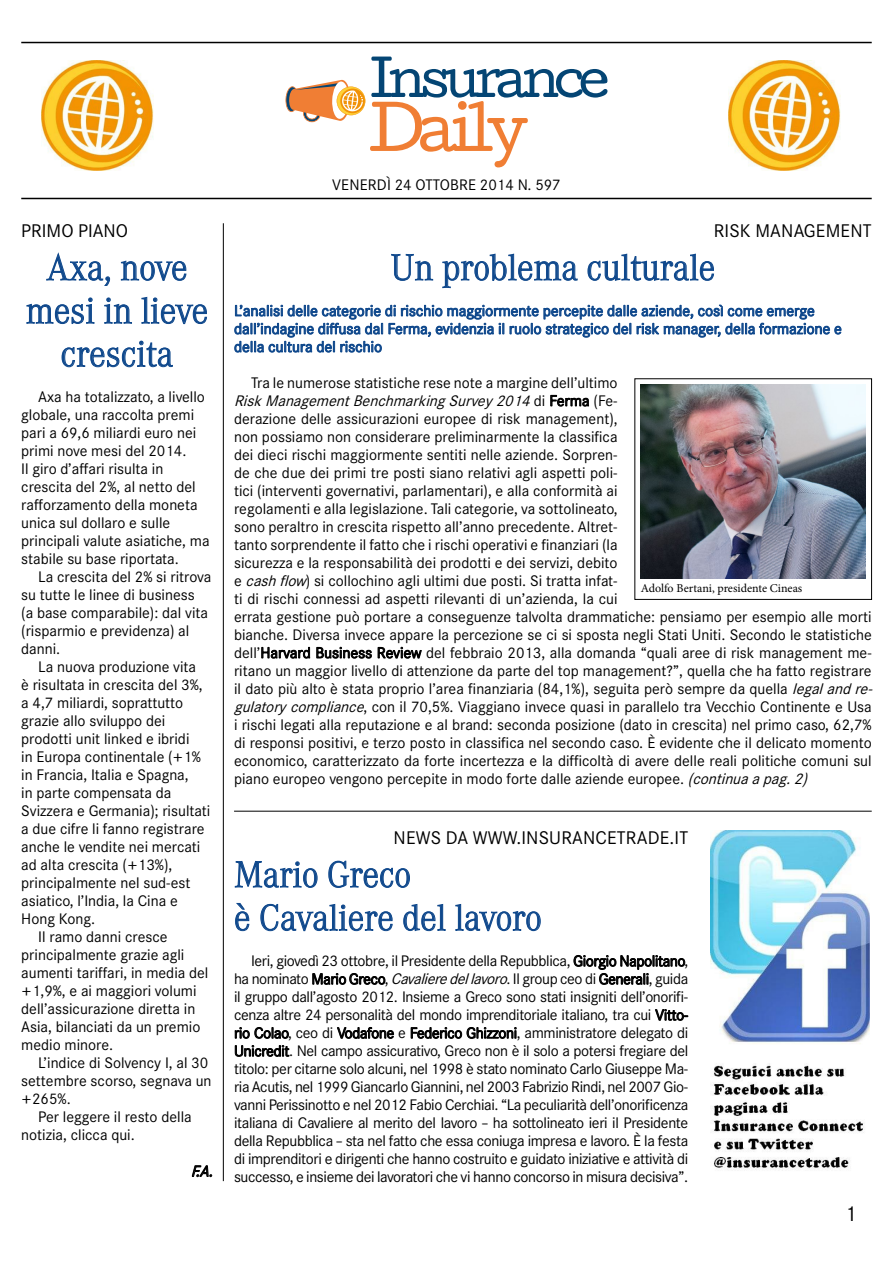
<style>
.page{position:relative;width:893px;height:1263px;background:#fff}
.page>*{position:absolute;margin:0;border:0;box-sizing:border-box;transform-origin:0 0}
.t1{font:300 36px/43.2px "Corporate A";color:#0f488c;text-align:center;scale:.95 1}
.t2{font:21px "Corporate S";color:#000}
.t3{font:18px "Corporate S";letter-spacing:.01em;color:#000}
.t4{font:15px/18px "Corporate S";color:#000}
.t5{font:15px/18px "Corporate S";color:#0f488c}
.t6{font:italic 15px "Corporate S";color:#000}
.t7{font:12px "Minion Pro";color:#000}
.s1{font-style:italic}
</style>
<div class="page">
<svg style="left:285px;top:57px;width:322px;height:110px"></svg>
<hr style="left:21px;top:42px;width:851px;height:1px;background:#000">
<hr style="left:21px;top:198px;width:851px;height:1px;background:#000">
<img style="left:42px;top:60px;width:112px;height:110px">
<img style="left:728px;top:60px;width:112px;height:110px">
<svg style="left:46px;top:252px;width:64px;height:34px"></svg>
<svg style="left:121px;top:260px;width:66px;height:21px"></svg>
<svg style="left:26px;top:297px;width:69px;height:28px"></svg>
<svg style="left:104px;top:297px;width:28px;height:27px"></svg>
<svg style="left:141px;top:296px;width:66px;height:29px"></svg>
<svg style="left:61px;top:340px;width:112px;height:28px"></svg>
<svg style="left:191px;top:1165px;width:22px;height:12px"></svg>
<hr style="left:223px;top:223px;width:1px;height:958px;background:#000">
<svg style="left:391px;top:254px;width:42px;height:27px"></svg>
<svg style="left:442px;top:253px;width:136px;height:35px"></svg>
<svg style="left:587px;top:253px;width:127px;height:28px"></svg>
<svg style="left:234px;top:304px;width:608px;height:49px"></svg>
<svg style="left:550px;top:395px;width:39px;height:12px"></svg>
<svg style="left:261px;top:646px;width:161px;height:13px"></svg>
<svg style="left:235px;top:860px;width:83px;height:28px"></svg>
<svg style="left:328px;top:860px;width:82px;height:28px"></svg>
<svg style="left:235px;top:902px;width:15px;height:29px"></svg>
<svg style="left:260px;top:903px;width:133px;height:29px"></svg>
<svg style="left:403px;top:904px;width:43px;height:27px"></svg>
<svg style="left:455px;top:904px;width:86px;height:28px"></svg>
<svg style="left:312px;top:973px;width:74px;height:12px"></svg>
<svg style="left:573px;top:955px;width:112px;height:30px"></svg>
<svg style="left:655px;top:1009px;width:33px;height:12px"></svg>
<svg style="left:337px;top:1027px;width:57px;height:12px"></svg>
<svg style="left:410px;top:1027px;width:107px;height:12px"></svg>
<svg style="left:234px;top:1027px;width:56px;height:30px"></svg>
<div style="left:635px;top:379px;width:237px;height:221px;border:1px solid #000"></div>
<img style="left:641px;top:385px;width:225px;height:193px">
<img style="left:710px;top:830px;width:159px;height:341px">
<hr style="left:234px;top:811px;width:638px;height:1px;background:#000">
<p class="t3" style="left:21px;top:220px;width:108px">PRIMO PIANO</p>
<h1 class="t1" style="left:26px;top:246px;width:193px">Axa, nove mesi in lieve crescita</h1>
<p class="t4" style="left:21px;top:388px;width:190px;text-indent:17px">Axa ha totalizzato, a livello globale, una raccolta premi pari a 69,6 miliardi euro nei primi nove mesi del 2014.<br>Il giro d’affari risulta in crescita del 2%, al netto del rafforzamento della moneta unica sul dollaro e sulle principali valute asiatiche, ma stabile su base riportata.</p>
<p class="t4" style="left:21px;top:568px;width:192px;text-indent:17px">La crescita del 2% si ritrova su tutte le linee di business<br>(a base comparabile): dal vita (risparmio e previdenza) al danni.</p>
<p class="t4" style="left:38px;top:658px;width:159px">La nuova produzione vita</p>
<p class="t4" style="left:21px;top:676px;width:183px">è risultata in crescita del 3%,</p>
<p class="t4" style="left:21px;top:694px;width:163px">a 4,7 miliardi, soprattutto</p>
<p class="t4" style="left:21px;top:712px;width:146px">grazie allo sviluppo dei</p>
<p class="t4" style="left:21px;top:730px;width:170px">prodotti unit linked e ibridi</p>
<p class="t4" style="left:21px;top:748px;width:181px">in Europa continentale (+1%</p>
<p class="t4" style="left:21px;top:766px;width:169px">in Francia, Italia e Spagna,</p>
<p class="t4" style="left:21px;top:784px;width:152px">in parte compensata da</p>
<p class="t4" style="left:21px;top:802px;width:190px">Svizzera e Germania); risultati</p>
<p class="t4" style="left:21px;top:820px;width:185px">a due cifre li fanno registrare</p>
<p class="t4" style="left:21px;top:838px;width:180px">anche le vendite nei mercati</p>
<p class="t4" style="left:21px;top:856px;width:153px">ad alta crescita (+13%),</p>
<p class="t4" style="left:21px;top:874px;width:171px">principalmente nel sud-est</p>
<p class="t4" style="left:21px;top:892px;width:158px">asiatico, l’India, la Cina e</p>
<p class="t4" style="left:21px;top:910px;width:75px">Hong Kong.</p>
<p class="t4" style="left:38px;top:928px;width:131px">Il ramo danni cresce</p>
<p class="t4" style="left:21px;top:946px;width:165px">principalmente grazie agli</p>
<p class="t4" style="left:21px;top:964px;width:189px">aumenti tariffari, in media del</p>
<p class="t4" style="left:21px;top:982px;width:177px">+1,9%, e ai maggiori volumi</p>
<p class="t4" style="left:21px;top:1000px;width:176px">dell’assicurazione diretta in</p>
<p class="t4" style="left:21px;top:1018px;width:181px">Asia, bilanciati da un premio</p>
<p class="t4" style="left:21px;top:1036px;width:93px">medio minore.</p>
<p class="t4" style="left:38px;top:1054px;width:172px">L’indice di Solvency I, al 30</p>
<p class="t4" style="left:21px;top:1072px;width:192px">settembre scorso, segnava un</p>
<p class="t4" style="left:21px;top:1090px;width:51px">+265%.</p>
<p class="t4" style="left:38px;top:1108px;width:155px">Per leggere il resto della</p>
<p class="t4" style="left:21px;top:1126px;width:115px">notizia, clicca qui.</p>
<p class="t6" style="left:191px;top:1162px;width:28px">F.A.</p>
<p class="t4" style="left:332px;top:176px;width:230px">VENERDÌ 24 OTTOBRE 2014 N. 597</p>
<p class="t3" style="left:714px;top:220px;width:159px">RISK MANAGEMENT</p>
<h1 class="t1" style="left:391px;top:246px;width:343px">Un problema culturale</h1>
<p class="t5" style="left:234px;top:302px;width:609px">L’analisi delle categorie di rischio maggiormente percepite dalle aziende, così come emerge dall’indagine diffusa dal Ferma, evidenzia il ruolo strategico del risk manager, della formazione e della cultura del rischio</p>
<p class="t4" style="left:234px;top:374px;width:644px;text-indent:17px">Tra le numerose statistiche rese note a margine dell’ultimo <span class="s1">RiskManagementBenchmarkingSurvey2014</span>d i F e r m a ( F e -<br>derazione delle assicurazioni europee di risk management),<br>non possiamo non considerare preliminarmente la classifica<br>dei dieci rischi maggiormente sentiti nelle aziende. Sorpren-<br>de che due dei primi tre posti siano relativi agli aspetti poli-<br>tici (interventi governativi, parlamentari), e alla conformità ai<br>regolamenti e alla legislazione. Tali categorie, va sottolineato,<br>sono peraltro in crescita rispetto all’anno precedente. Altret-<br>tanto sorprendente il fatto che i rischi operativi e finanziari (la<br>sicurezza e la responsabilità dei prodotti e dei servizi, debito<br>e <span class="s1">cashflow</span>) si collochino agli ultimi due posti. Si tratta infat-<br>ti di rischi connessi ad aspetti rilevanti di un’azienda, la cui<br>errata gestione può portare a conseguenze talvolta drammatiche: pensiamo per esempio alle morti bianche. Diversa invece appare la percezione se ci si sposta negli Stati Uniti. Secondo le statistiche dell’Harvard Business Review del febbraio 2013, alla domanda “quali aree di risk management me&shy;ritano un maggior livello di attenzione da parte del top management?”, quella che ha fatto registrare il dato più alto è stata proprio l’area finanziaria (84,1%), seguita però sempre da quella <span class="s1">legalandre&shy;gulatorycompliance</span>, con il 70,5%. Viaggiano invece quasi in parallelo tra Vecchio Continente e Usa i rischi legati alla reputazione e al brand: seconda posizione (dato in crescita) nel primo caso, 62,7% di responsi positivi, e terzo posto in classifica nel secondo caso. È evidente che il delicato momento economico, caratterizzato da forte incertezza e la difficoltà di avere delle reali politiche comuni sul piano europeo vengono percepite in modo forte dalle aziende europee. <span class="s1">(continuaapag.2)</span></p>
<p class="t7" style="left:641px;top:580px;width:163px">Adolfo Bertani, presidente Cineas</p>
<p class="t3" style="left:394px;top:827px;width:296px">NEWS DA WWW.INSURANCETRADE.IT</p>
<h1 class="t1" style="left:234px;top:853px;width:325px;text-align:left">Mario Greco<br>è Cavaliere del lavoro</h1>
<p class="t4" style="left:234px;top:952px;width:456px;text-align:justify;text-indent:17px">Ieri, giovedì 23 ottobre, il Presidente della Repubblica, Giorgio Napolitano, ha nominato Mario Greco, <span class="s1">Cavalieredellavoro</span>. Il group ceo di Generali, guida il gruppo dall’agosto 2012. Insieme a Greco sono stati insigniti dell’onorifi&shy;cenza altre 24 personalità del mondo imprenditoriale italiano, tra cui Vitto&shy;rio Colao, ceo di Vodafone e Federico Ghizzoni, amministratore delegato di Unicredit. Nel campo assicurativo, Greco non è il solo a potersi fregiare del titolo: per citarne solo alcuni, nel 1998 è stato nominato Carlo Giuseppe Ma&shy;ria Acutis, nel 1999 Giancarlo Giannini, nel 2003 Fabrizio Rindi, nel 2007 Gio&shy;vanni Perissinotto e nel 2012 Fabio Cerchiai. “La peculiarità dell’onorificenza italiana di Cavaliere al merito del lavoro – ha sottolineato ieri il Presidente della Repubblica – sta nel fatto che essa coniuga impresa e lavoro. È la festa di imprenditori e dirigenti che hanno costruito e guidato iniziative e attività di successo, e insieme dei lavoratori che vi hanno concorso in misura decisiva”.</p>
<h2 class="t2" style="left:845px;top:1201px;width:13px">1</h2>
</div>
